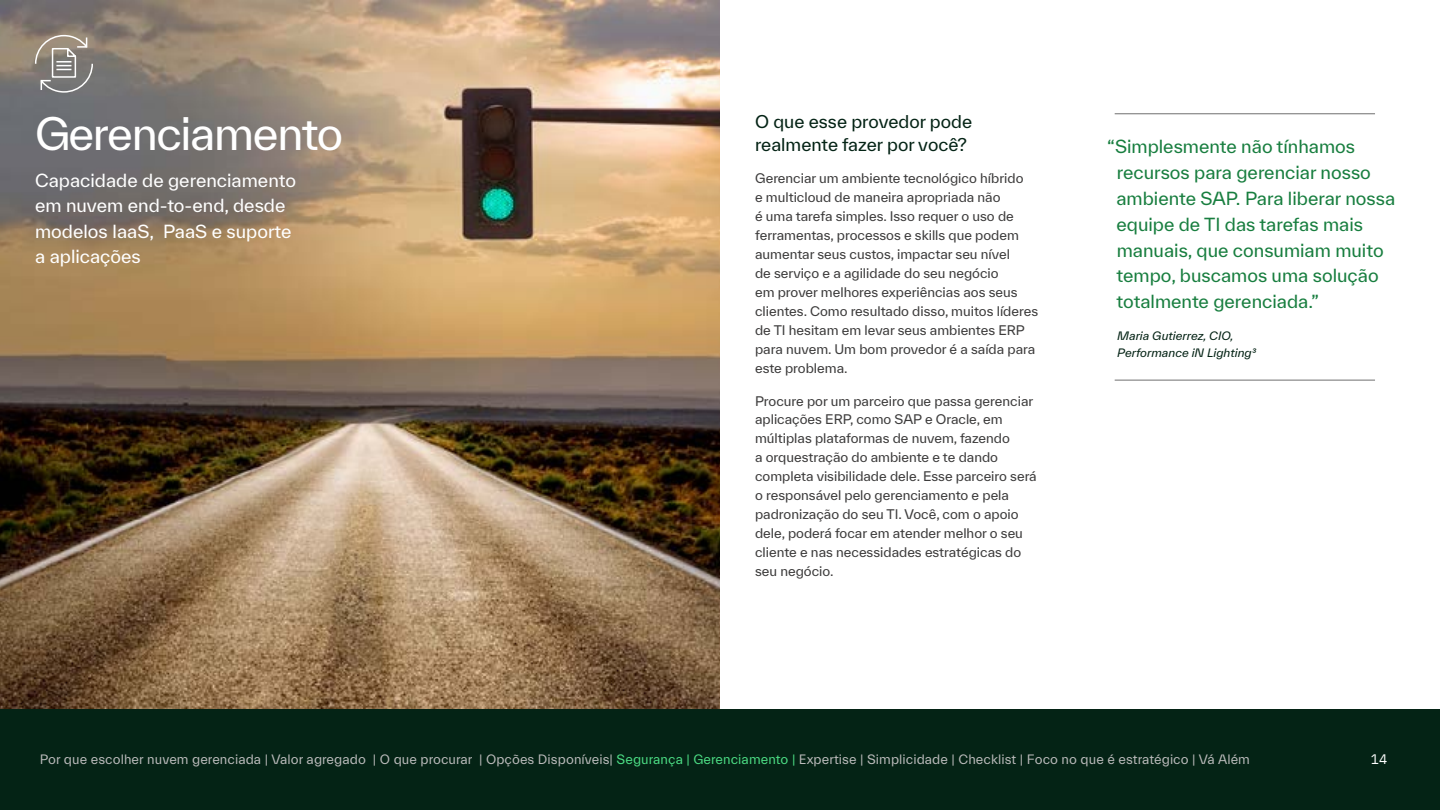
<style>
.page{position:relative;width:1440px;height:810px;background:#fff}
.page>*{position:absolute;margin:0;border:0;box-sizing:border-box;transform-origin:0 0}
.t1{font:43.35px "TWK Everett";letter-spacing:-.03em;color:#fff}
.t2{font:17.4px/26px "TWK Everett";color:#187e3f}
.t3{font:17.4px/25.5px "TWK Everett";color:#fff}
.t4{font:17.1px/23.2px "TWK Everett";color:#042315}
.t5{font:13.8px "Everett";letter-spacing:.005em;color:#bbb}
.t6{font:13.65px "IBM Plex Sans";color:#fff}
.t7{font:12.9px/19px "TWK Everett";color:#3d3c3c}
.t8{font:italic 11.25px/16.5px "TWK Everett";letter-spacing:.005em;color:#042315}
.s1{color:#4cdd84}
</style>
<div class="page">
<img style="left:0;top:1px;width:720px;height:709px">
<div style="left:0;top:710px;width:1440px;height:100px;background:#042315"></div>
<hr style="left:1114px;top:113px;width:261px;height:1px;background:#6f6f6f">
<hr style="left:1114px;top:380px;width:261px;height:1px;background:#6f6f6f">
<svg style="left:34px;top:34px;width:60px;height:59px;background:#948e88"></svg>
<h1 class="t1" style="left:35px;top:103px;width:310px">Gerenciamento</h1>
<h2 class="t3" style="left:35px;top:167px;width:262px">Capacidade de gerenciamento em nuvem end-to-end, desde modelos IaaS, PaaS e suporte a aplicações</h2>
<h3 class="t4" style="left:755px;top:109px;width:219px">O que esse provedor pode realmente fazer por você?</h3>
<p class="t7" style="left:755px;top:169px;width:285px">Gerenciar um ambiente tecnológico híbrido<br>e multicloud de maneira apropriada não<br>é uma tarefa simples. Isso requer o uso de ferramentas, processos e skills que podem aumentar seus custos, impactar seu nível<br>de serviço e a agilidade do seu negócio<br>em prover melhores experiências aos seus clientes. Como resultado disso, muitos líderes de TI hesitam em levar seus ambientes ERP para nuvem. Um bom provedor é a saída para este problema.</p>
<p class="t7" style="left:755px;top:391px;width:283px">Procure por um parceiro que passa gerenciar aplicações ERP, como SAP e Oracle, em múltiplas plataformas de nuvem, fazendo<br>a orquestração do ambiente e te dando completa visibilidade dele. Esse parceiro será o responsável pelo gerenciamento e pela padronização do seu TI. Você, com o apoio dele, poderá focar em atender melhor o seu cliente e nas necessidades estratégicas do seu negócio.</p>
<h2 class="t2" style="left:1116px;top:133px;width:280px;text-indent:-9px">“Simplesmente não tínhamos recursos para gerenciar nosso ambiente SAP. Para liberar nossa equipe de TI das tarefas mais manuais, que consumiam muito tempo, buscamos uma solução totalmente gerenciada.”</h2>
<p class="t8" style="left:1117px;top:328px;width:140px">Maria Gutierrez, CIO,<br>Performance iN Lighting3</p>
<p class="t5" style="left:40px;top:752px;width:1211px">Por que escolher nuvem gerenciada | Valor agregado | O que procurar | Opções Disponíveis| <span class="s1">Segurança | Gerenciamento |</span> Expertise | Simplicidade | Checklist | Foco no que é estratégico | Vá Além</p>
<p class="t6" style="left:1370px;top:749px;width:18px">14</p>
</div>
